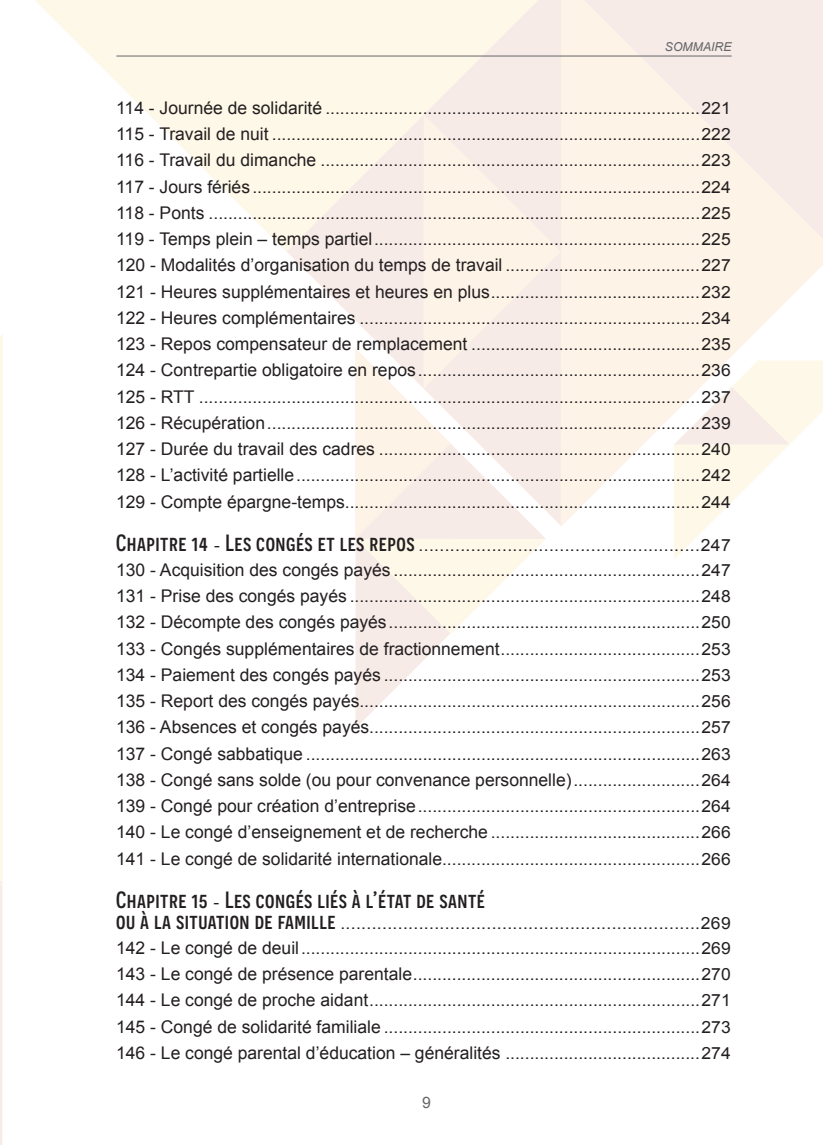
<style>
.page{position:relative;width:823px;height:1145px;background:#fff}
.page>*{position:absolute;margin:0;border:0;box-sizing:border-box;transform-origin:0 0}
.t1{font:500 23.45px "Novecentosanscondensed";letter-spacing:.02em;color:#231f20;scale:1.06 1}
.t2{font:17.5px "Arial";color:#231f20}
.t3{font:16.8px/26.2px "Arial";color:#231f20;text-align:justify;scale:1.04 1}
.t4{font:15.75px "Arial";color:#646568}
.t5{font:italic 12.25px "Arial";color:#646568}
.s1{font-size:17.5px}
.s2{font-size:16.8px}
.s3{font-family:"Novecentosanscondensed";font-weight:500;font-size:23.45px}
.s4{font-family:"Arial";font-weight:400;font-size:16.8px}
</style>
<div class="page">
<svg style="left:287px;top:252px;width:274px;height:274px"></svg>
<svg style="left:561px;top:0;width:262px;height:526px;background:#fbf2e9"></svg>
<div style="left:423px;top:252px;width:138px;height:137px;background:#fdf3e7"></div>
<svg style="left:35px;top:0;width:526px;height:252px;fill:#fef8e8"></svg>
<svg style="left:674px;top:360px;width:149px;height:199px"></svg>
<svg style="left:355px;top:634px;width:95px;height:94px"></svg>
<svg style="left:355px;top:349px;width:191px;height:285px"></svg>
<hr style="left:116px;top:56px;width:615px;height:1px;background:#646568">
<svg style="left:0;top:335px;width:3px;height:810px;background:#fbf4ea"></svg>
<svg style="left:819px;top:0;width:4px;height:3px"></svg>
<p class="t5" style="left:665px;top:38px;width:68px">SOMMAIRE</p>
<p class="t3" style="left:116px;top:95px;width:592px"><span class="s1">114 - Journée de solidarité</span> .............................................................................221<br><span class="s1">115 - Travail de nuit</span> ........................................................................................222<br><span class="s1">116 - Travail du dimanche</span> ..............................................................................223<br><span class="s1">117 - Jours fériés</span> ............................................................................................224<br><span class="s1">118 - Ponts</span> .....................................................................................................225<br><span class="s1">119 - Temps plein – temps partiel</span>...................................................................225</p>
<p class="t2" style="left:116px;top:254px;width:616px">120 - Modalités d’organisation du temps de travail <span class="s2">........................................227</span></p>
<p class="t3" style="left:116px;top:279px;width:592px"><span class="s1">121 - Heures supplémentaires et heures en plus</span>...........................................232<br><span class="s1">122 - Heures complémentaires</span> ......................................................................234<br><span class="s1">123 - Repos compensateur de remplacement</span> ...............................................235<br><span class="s1">124 - Contrepartie obligatoire en repos</span>..........................................................236<br><span class="s1">125 - RTT</span> .......................................................................................................237<br><span class="s1">126 - Récupération</span>.........................................................................................239<br><span class="s1">127 - Durée du travail des cadres</span> ..................................................................240<br><span class="s1">128 - L’activité partielle</span>...................................................................................242<br><span class="s1">129 - Compte épargne-temps</span>.........................................................................244</p>
<p class="t3" style="left:116px;top:534px;width:592px;line-height:24.5px"><span class="s3">Chapitre 14</span> - <span class="s3">Les congés et les repos</span> ......................................................247<br><span class="s1">130 - Acquisition des congés payés</span> ...............................................................247</p>
<p class="t3" style="left:116px;top:583px;width:592px"><span class="s1">131 - Prise des congés payés</span> ........................................................................248<br><span class="s1">132 - Décompte des congés payés</span>................................................................250<br><span class="s1">133 - Congés supplémentaires de fractionnement</span>.........................................253<br><span class="s1">134 - Paiement des congés payés</span> .................................................................253<br><span class="s1">135 - Report des congés payés</span>......................................................................256<br><span class="s1">136 - Absences et congés payés</span>....................................................................257<br><span class="s1">137 - Congé sabbatique</span> .................................................................................263</p>
<p class="t2" style="left:116px;top:768px;width:616px">138 - Congé sans solde (ou pour convenance personnelle)<span class="s2">..........................264</span></p>
<p class="t3" style="left:116px;top:793px;width:592px"><span class="s1">139 - Congé pour création d’entreprise</span>..........................................................264<br><span class="s1">140 - Le congé d’enseignement et de recherche</span> ...........................................266<br><span class="s1">141 - Le congé de solidarité internationale</span>.....................................................266</p>
<h1 class="t1" style="left:116px;top:887px;width:349px">Chapitre 15 <span class="s4">-</span> Les congés liés à l’état de santé</h1>
<p class="t3" style="left:116px;top:912px;width:592px;line-height:24.5px"><span class="s3">ou à la situation de famille</span> .....................................................................269<br><span class="s1">142 - Le congé de deuil</span>..................................................................................269</p>
<p class="t3" style="left:116px;top:961px;width:592px"><span class="s1">143 - Le congé de présence parentale</span>...........................................................270<br><span class="s1">144 - Le congé de proche aidant</span>....................................................................271<br><span class="s1">145 - Congé de solidarité familiale</span> .................................................................273<br><span class="s1">146 - Le congé parental d’éducation – généralités</span> ........................................274</p>
<p class="t4" style="left:422px;top:1092px;width:10px">9</p>
</div>
